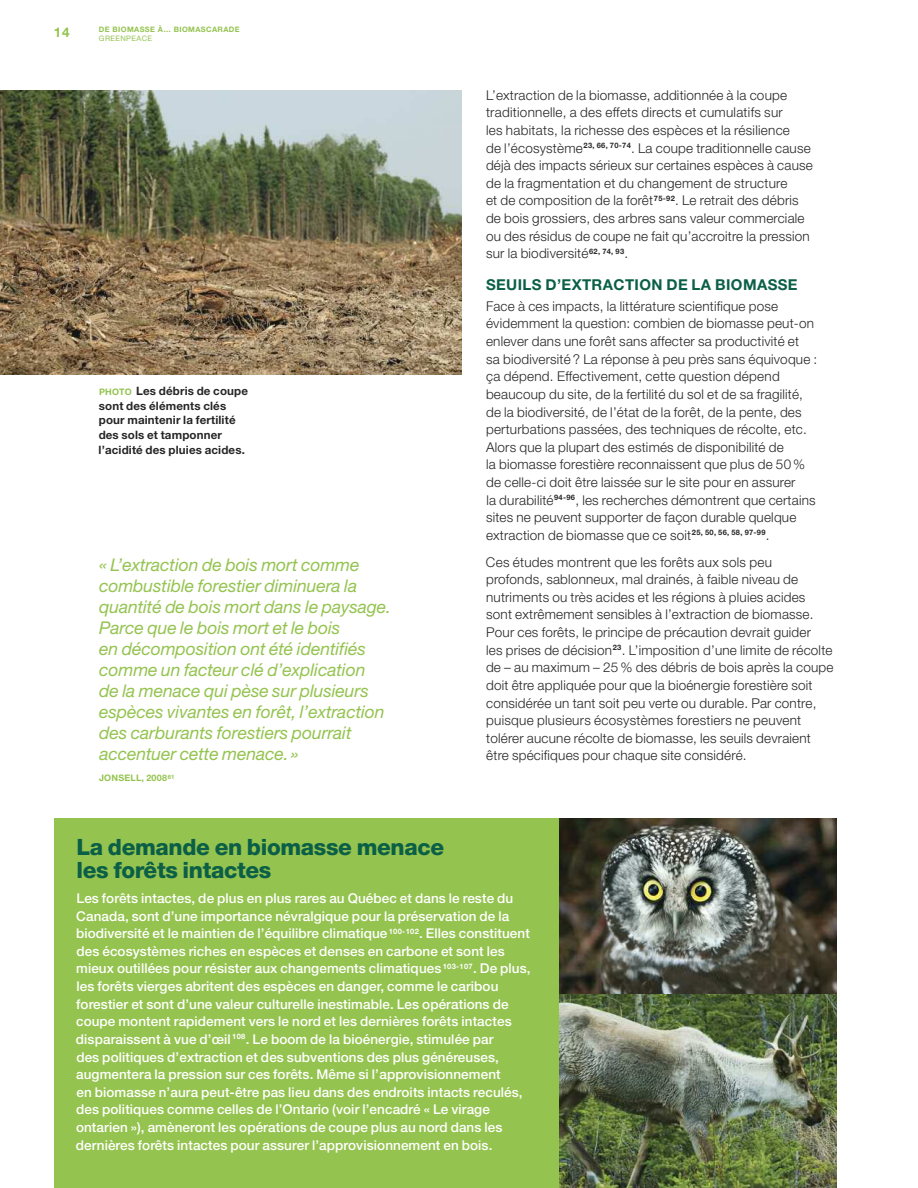
<style>
.page{position:relative;width:918px;height:1188px;background:#fff}
.page>*{position:absolute;margin:0;border:0;box-sizing:border-box;transform-origin:0 0}
.t1{font:800 22.5px/22.5px "Helvetica Neue LT Std";letter-spacing:-.015em;color:#0b5f46}
.t2{font:italic 17.55px/21px "Helvetica Neue LT Std";letter-spacing:-.005em;color:#94c34f}
.t3{font:700 15px "Helvetica Neue LT Std";letter-spacing:.025em;color:#0b5f46}
.t4{font:300 13.5px/17.7px "Helvetica Neue LT Std";letter-spacing:.015em;color:#272627}
.t5{font:500 13.5px/17.7px "Helvetica Neue LT Std";letter-spacing:.005em;color:#fff}
.t6{font:700 13.5px "Helvetica Neue LT Std";color:#94c34f}
.t7{font:700 11.55px/14.5px "Helvetica Neue LT Std";letter-spacing:.015em;color:#272627}
.t8{font:700 9px "Helvetica Neue LT Std";letter-spacing:.025em;color:#94c34f}
.t9{font:700 7.5px "Helvetica Neue LT Std";letter-spacing:.05em;color:#94c34f}
.t10{font:7.5px "Helvetica Neue LT Std";letter-spacing:.05em;color:#94c34f}
.s1{font-size:9px;color:#94c34f}
</style>
<div class="page">
<img style="left:0;top:90px;width:462px;height:285px">
<div style="left:54px;top:818px;width:507px;height:370px;background:#94c34f"></div>
<img style="left:559px;top:818px;width:278px;height:176px">
<img style="left:559px;top:994px;width:278px;height:194px">
<p class="t6" style="left:54px;top:27px;width:17px">14</p>
<p class="t9" style="left:99px;top:27px;width:142px">DE BIOMASSE À… BIOMASCARADE</p>
<p class="t10" style="left:99px;top:35px;width:55px">GREENPEACE</p>
<p class="t7" style="left:99px;top:385px;width:151px"><span class="s1">PHOTO</span> Les débris de coupe sont des éléments clés pour maintenir la fertilité des sols et tamponner l’acidité des pluies acides.</p>
<p class="t2" style="left:99px;top:556px;width:294px">« L’extraction de bois mort comme combustible forestier diminuera la quantité de bois mort dans le paysage.<br>Parce que le bois mort et le bois<br>en décomposition ont été identifiés comme un facteur clé d’explication<br>de la menace qui pèse sur plusieurs espèces vivantes en forêt, l’extraction des carburants forestiers pourrait accentuer cette menace.»</p>
<p class="t8" style="left:99px;top:775px;width:77px">JONSELL, 2008<sup>61</sup></p>
<p class="t4" style="left:486px;top:87px;width:328px">L’extraction de la biomasse, additionnée à la coupe traditionnelle, a des effets directs et cumulatifs sur<br>les habitats, la richesse des espèces et la résilience<br>de l’écosystème<sup>23,</sup> <sup>66,</sup> <sup>70-74</sup>. La coupe traditionnelle cause déjà des impacts sérieux sur certaines espèces à cause de la fragmentation et du changement de structure<br>et de composition de la forêt<sup>75-92</sup>. Le retrait des débris de bois grossiers, des arbres sans valeur commerciale ou des résidus de coupe ne fait qu’accroitre la pression sur la biodiversité<sup>62,</sup> <sup>74,</sup> <sup>93</sup>.</p>
<p class="t3" style="left:486px;top:279px;width:313px">SEUILS D’EXTRACTION DE LA BIOMASSE</p>
<p class="t4" style="left:486px;top:298px;width:333px">Face à ces impacts, la littérature scientifique pose évidemment la question: combien de biomasse peut-on enlever dans une forêt sans affecter sa productivité et<br>sa biodiversité ? La réponse à peu près sans équivoque : ça dépend. Effectivement, cette question dépend beaucoup du site, de la fertilité du sol et de sa fragilité, de la biodiversité, de l’état de la forêt, de la pente, des perturbations passées, des techniques de récolte, etc.<br>Alors que la plupart des estimés de disponibilité de<br>la biomasse forestière reconnaissent que plus de 50 % de celle-ci doit être laissée sur le site pour en assurer<br>la durabilité<sup>94-96</sup>, les recherches démontrent que certains sites ne peuvent supporter de façon durable quelque extraction de biomasse que ce soit<sup>25,</sup> <sup>50,</sup> <sup>56,</sup> <sup>58,</sup> <sup>97-99</sup>.</p>
<p class="t4" style="left:486px;top:554px;width:349px">Ces études montrent que les forêts aux sols peu<br>profonds, sablonneux, mal drainés, à faible niveau de nutriments ou très acides et les régions à pluies acides sont extrêmement sensibles à l’extraction de biomasse.<br>Pour ces forêts, le principe de précaution devrait guider<br>les prises de décision<sup>23</sup>. L’imposition d’une limite de récolte de – au maximum – 25 % des débris de bois après la coupe doit être appliquée pour que la bioénergie forestière soit considérée un tant soit peu verte ou durable. Par contre, puisque plusieurs écosystèmes forestiers ne peuvent tolérer aucune récolte de biomasse, les seuils devraient être spécifiques pour chaque site considéré.</p>
<h1 class="t1" style="left:76px;top:838px;width:369px">La demande en biomasse menace les forêts intactes</h1>
<p class="t5" style="left:76px;top:891px;width:456px">Les forêts intactes, de plus en plus rares au Québec et dans le reste du Canada, sont d’une importance névralgique pour la préservation de la biodiversité et le maintien de l’équilibre climatique <sup>100-102</sup>. Elles constituent des écosystèmes riches en espèces et denses en carbone et sont les mieux outillées pour résister aux changements climatiques <sup>103-107</sup>. De plus, les forêts vierges abritent des espèces en danger, comme le caribou forestier et sont d’une valeur culturelle inestimable. Les opérations de coupe montent rapidement vers le nord et les dernières forêts intactes disparaissent à vue d’œil <sup>108</sup>. Le boom de la bioénergie, stimulée par<br>des politiques d’extraction et des subventions des plus généreuses, augmentera la pression sur ces forêts. Même si l’approvisionnement<br>en biomasse n’aura peut-être pas lieu dans des endroits intacts reculés, des politiques comme celles de l’Ontario (voir l’encadré « Le virage ontarien »), amèneront les opérations de coupe plus au nord dans les dernières forêts intactes pour assurer l’approvisionnement en bois.</p>
</div>
